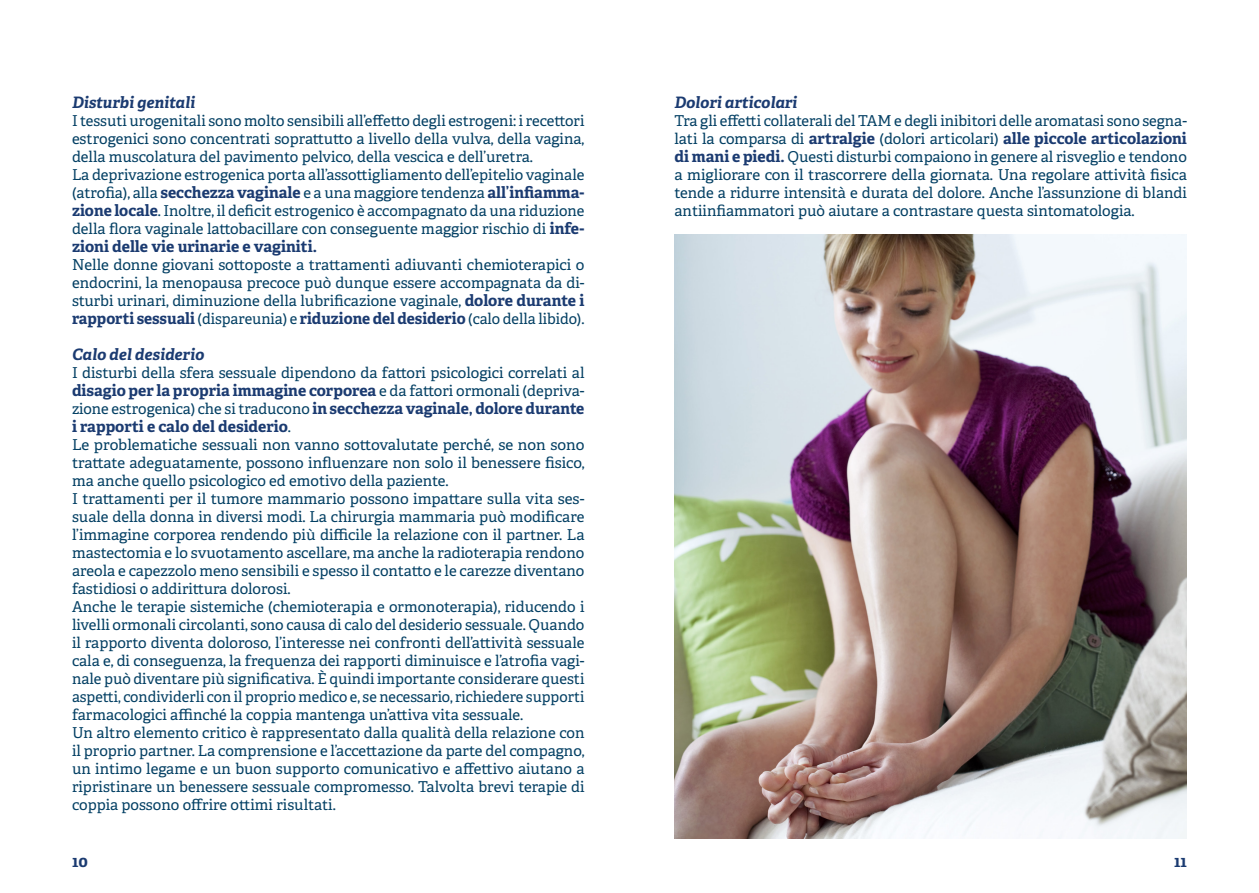
<style>
.page{position:relative;width:1259px;height:893px;background:#fff}
.page>*{position:absolute;margin:0;border:0;box-sizing:border-box;transform-origin:0 0}
.testo_base{font:700 15.75px/18px "Adelle";color:#1b3b71;text-align:justify}
.testo_base-2{font:italic 700 15.75px "Adelle";color:#1b3b71}
.testo_base-3{font:15px/18px "Adelle";color:#044064;text-align:justify}
.s1{font-weight:700;font-size:15.75px;color:#1b3b71}
.s2{font-weight:400;font-size:15px;color:#044064}
</style>
<div class="page">
<img style="left:674px;top:234px;width:513px;height:605px">
<p class="testo_base-2" style="left:72px;top:92px;width:125px">Disturbi genitali</p>
<p class="testo_base-3" style="left:72px;top:112px;width:514px">I tessuti urogenitali sono molto sensibili all’effetto degli estrogeni: i recettori estrogenici sono concentrati soprattutto a livello della vulva, della vagina, della muscolatura del pavimento pelvico, della vescica e dell’uretra.</p>
<p class="testo_base-3" style="left:72px;top:166px;width:514px">La deprivazione estrogenica porta all’assottigliamento dell’epitelio vaginale (atrofia), alla <span class="s1">secchezza vaginale</span> e a una maggiore tendenza <span class="s1">all’infiamma&shy;zione locale</span>. Inoltre, il deficit estrogenico è accompagnato da una riduzione della flora vaginale lattobacillare con conseguente maggior rischio di <span class="s1">infe-</span></p>
<p class="testo_base" style="left:72px;top:237px;width:246px">zioni delle vie urinarie e vaginiti.</p>
<p class="testo_base-3" style="left:72px;top:256px;width:514px">Nelle donne giovani sottoposte a trattamenti adiuvanti chemioterapici o endocrini, la menopausa precoce può dunque essere accompagnata da di&shy;sturbi urinari, diminuzione della lubrificazione vaginale, <span class="s1">dolore durante i</span></p>
<p class="testo_base" style="left:72px;top:309px;width:514px">rapporti sessuali <span class="s2">(dispareunia) e</span> riduzione del desiderio <span class="s2">(calo della libido).</span></p>
<p class="testo_base-2" style="left:72px;top:344px;width:134px">Calo del desiderio</p>
<p class="testo_base-3" style="left:72px;top:364px;width:514px">I disturbi della sfera sessuale dipendono da fattori psicologici correlati al</p>
<p class="testo_base" style="left:72px;top:381px;width:514px">disagio per la propria immagine corporea <span class="s2">e da fattori ormonali (depriva&shy;zione estrogenica) che si traducono</span> in secchezza vaginale, dolore durante i rapporti e calo del desiderio<span class="s2">.</span></p>
<p class="testo_base-3" style="left:72px;top:436px;width:514px">Le problematiche sessuali non vanno sottovalutate perché, se non sono trattate adeguatamente, possono influenzare non solo il benessere fisico, ma anche quello psicologico ed emotivo della paziente.</p>
<p class="testo_base-3" style="left:72px;top:490px;width:514px">I trattamenti per il tumore mammario possono impattare sulla vita ses&shy;suale della donna in diversi modi. La chirurgia mammaria può modificare l’immagine corporea rendendo più difficile la relazione con il partner. La mastectomia e lo svuotamento ascellare, ma anche la radioterapia rendono areola e capezzolo meno sensibili e spesso il contatto e le carezze diventano fastidiosi o addirittura dolorosi.</p>
<p class="testo_base-3" style="left:72px;top:598px;width:514px">Anche le terapie sistemiche (chemioterapia e ormonoterapia), riducendo i livelli ormonali circolanti, sono causa di calo del desiderio sessuale. Quando il rapporto diventa doloroso, l’interesse nei confronti dell’attività sessuale cala e, di conseguenza, la frequenza dei rapporti diminuisce e l’atrofia vagi&shy;nale può diventare più significativa. È quindi importante considerare questi aspetti, condividerli con il proprio medico e, se necessario, richiedere supporti farmacologici affinché la coppia mantenga un’attiva vita sessuale.</p>
<p class="testo_base-3" style="left:72px;top:724px;width:514px">Un altro elemento critico è rappresentato dalla qualità della relazione con il proprio partner. La comprensione e l’accettazione da parte del compagno, un intimo legame e un buon supporto comunicativo e affettivo aiutano a ripristinare un benessere sessuale compromesso. Talvolta brevi terapie di coppia possono offrire ottimi risultati.</p>
<p class="testo_base-2" style="left:674px;top:92px;width:124px">Dolori articolari</p>
<p class="testo_base-3" style="left:674px;top:112px;width:514px">Tra gli effetti collaterali del TAM e degli inibitori delle aromatasi sono segna&shy;lati la comparsa di <span class="s1">artralgie</span> (dolori articolari) <span class="s1">alle piccole articolazioni di mani e piedi.</span> Questi disturbi compaiono in genere al risveglio e tendono a migliorare con il trascorrere della giornata. Una regolare attività fisica tende a ridurre intensità e durata del dolore. Anche l’assunzione di blandi antiinfiammatori può aiutare a contrastare questa sintomatologia.</p>
<p class="testo_base" style="left:72px;top:852px;width:17px">10</p>
<p class="testo_base" style="left:1174px;top:852px;width:14px">11</p>
</div>
